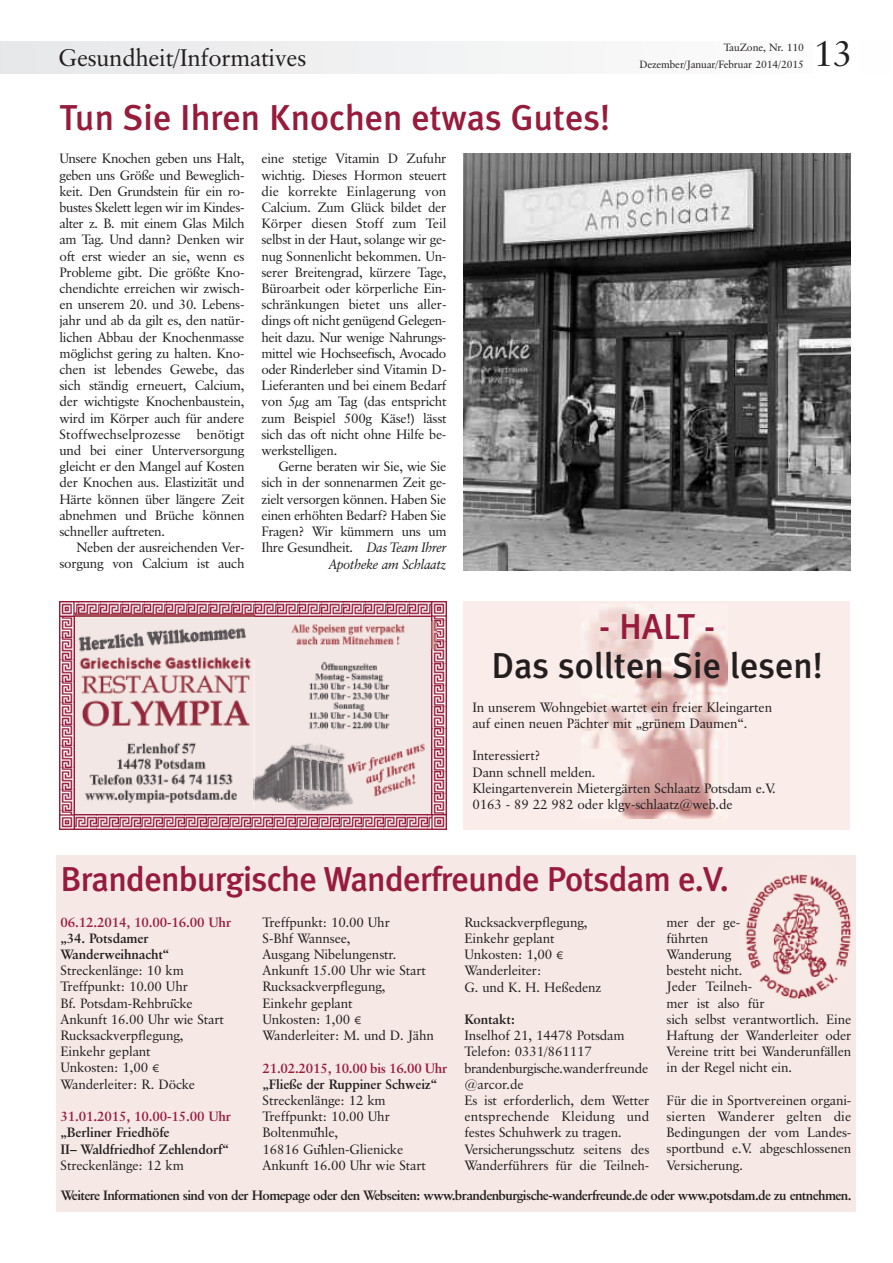
<style>
.page{position:relative;width:893px;height:1263px;background:#fff}
.page>*{position:absolute;margin:0;border:0;box-sizing:border-box;transform-origin:0 0}
.t1{font:500 36px "Meta Plus";color:#971c3c}
.t2{font:500 36px "Meta Plus";color:#231f20}
.t3{font:36px "Classical Garamond BT";color:#231f20}
.t4{font:500 34.5px "Meta Plus";letter-spacing:-.02em;color:#971c3c}
.t5{font:24px "Classical Garamond BT";letter-spacing:-.01em;color:#231f20}
.t6{font:13.5px/16.2px "Classical Garamond BT";letter-spacing:-.01em;color:#231f20}
.t7{font:13.5px/16.2px "Classical Garamond BT";letter-spacing:-.03em;color:#231f20;text-align:right}
.t8{font:700 13.5px "Classical Garamond BT";letter-spacing:-.045em;color:#231f20}
.t9{font:700 13.5px/16.2px "Classical Garamond BT";letter-spacing:-.01em;color:#231f20}
.t10{font:700 13.5px "Classical Garamond BT";letter-spacing:-.01em;color:#971c3c}
.t11{font:10.5px/17.2px "Classical Garamond BT";letter-spacing:-.01em;color:#231f20;text-align:right}
.s1{font-style:italic}
.s2{font-family:"Times New Roman";font-weight:700}
.s3{font-family:"Calluna Sans";font-weight:300}
</style>
<div class="page">
<div style="left:463px;top:601px;width:387px;height:229px;background:#f9ece9"></div>
<img style="left:581px;top:605px;width:147px;height:214px">
<div style="left:75px;top:616px;width:356px;height:199px;background:#f3e7e5"></div>
<img style="left:60px;top:601px;width:371px;height:15px">
<img style="left:431px;top:601px;width:15px;height:214px">
<img style="left:75px;top:815px;width:371px;height:15px">
<img style="left:60px;top:616px;width:15px;height:214px">
<div style="left:0;top:41px;width:893px;height:33px;background:#f1f2f3"></div>
<div style="left:813px;top:38px;width:46px;height:41px;background:#fff"></div>
<img style="left:463px;top:153px;width:387px;height:418px">
<div style="left:57px;top:856px;width:799px;height:356px;background:#f6e9e5"></div>
<img style="left:745px;top:874px;width:107px;height:125px">
<img style="left:255px;top:662px;width:135px;height:149px">
<img style="left:291px;top:622px;width:145px;height:26px">
<img style="left:76px;top:615px;width:179px;height:189px">
<img style="left:254px;top:660px;width:1px;height:76px">
<svg style="left:345px;top:741px;width:45px;height:1px"></svg>
<img style="left:345px;top:742px;width:80px;height:62px">
<h3 class="t5" style="left:59px;top:47px;width:249px">Gesundheit/Informatives</h3>
<h1 class="t3" style="left:813px;top:39px;width:41px">13</h1>
<p class="t11" style="left:639px;top:39px;width:166px">TauZone, Nr. 110<br>Dezember/Januar/Februar 2014/2015</p>
<h1 class="t1" style="left:60px;top:97px;width:552px">Tun Sie Ihren Knochen etwas Gutes!</h1>
<p class="t6" style="left:60px;top:152px;width:186px;text-align:justify">Unsere Knochen geben uns Halt, geben uns Größe und Beweglich&shy;keit. Den Grundstein für ein ro&shy;bustes Skelett legen wir im Kindes&shy;alter z. B. mit einem Glas Milch am Tag. Und dann? Denken wir oft erst wieder an sie, wenn es Probleme gibt. Die größte Kno&shy;chendichte erreichen wir zwisch&shy;en unserem 20. und 30. Lebens&shy;jahr und ab da gilt es, den natür&shy;lichen Abbau der Knochenmasse möglichst gering zu halten. Kno&shy;chen ist lebendes Gewebe, das sich ständig erneuert, Calcium, der wichtigste Knochenbaustein, wird im Körper auch für andere Stoffwechselprozesse benötigt und bei einer Unterversorgung gleicht er den Mangel auf Kosten der Knochen aus. Elastizität und Härte können über längere Zeit abnehmen und Brüche können schneller auftreten.</p>
<p class="t6" style="left:60px;top:541px;width:186px;text-align:right">Neben der ausreichenden Ver&shy;sorgung von Calcium ist auch</p>
<p class="t6" style="left:261px;top:152px;width:186px;text-align:justify">eine stetige Vitamin D Zufuhr wichtig. Dieses Hormon steuert die korrekte Einlagerung von Calcium. Zum Glück bildet der Körper diesen Stoff zum Teil selbst in der Haut, solange wir ge&shy;nug Sonnenlicht bekommen. Un&shy;serer Breitengrad, kürzere Tage, Büroarbeit oder körperliche Ein&shy;schränkungen bietet uns aller&shy;dings oft nicht genügend Gelegen&shy;heit dazu. Nur wenige Nahrungs&shy;mittel wie Hochseefisch, Avocado oder Rinderleber sind Vitamin D-Lieferanten und bei einem Bedarf von 5µg am Tag (das entspricht zum Beispiel 500g Käse!) lässt sich das oft nicht ohne Hilfe be&shy;werkstelligen.</p>
<p class="t7" style="left:261px;top:460px;width:186px">Gerne beraten wir Sie, wie Sie sich in der sonnenarmen Zeit ge&shy;zielt versorgen können. Haben Sie einen erhöhten Bedarf? Haben Sie<br>Fragen? Wir kümmern uns um<br>Ihre Gesundheit. <span class="s1">Das Team Ihrer<br>Apotheke am Schlaatz</span></p>
<h1 class="t1" style="left:599px;top:605px;width:118px">- HALT -</h1>
<h1 class="t2" style="left:491px;top:644px;width:333px">Das sollten Sie lesen!</h1>
<p class="t6" style="left:472px;top:700px;width:301px">In unserem Wohngebiet wartet ein freier Kleingarten auf einen neuen Pächter mit „grünem Daumen“.</p>
<p class="t6" style="left:472px;top:749px;width:305px">Interessiert?<br>Dann schnell melden.<br>Kleingartenverein Mietergärten Schlaatz Potsdam e.V.<br>0163 - 89 22 982 oder klgv-schlaatz@web.de</p>
<h2 class="t4" style="left:61px;top:859px;width:670px">Brandenburgische Wanderfreunde Potsdam e.V.</h2>
<p class="t10" style="left:61px;top:916px;width:172px">06.12.2014, 10.00-16.00 Uhr</p>
<p class="t9" style="left:61px;top:931px;width:110px">„34. Potsdamer<br>Wanderweihnacht“</p>
<p class="t6" style="left:61px;top:963px;width:165px">Streckenlänge: 10 km<br>Treffpunkt: 10.00 Uhr<br>Bf. Potsdam-Rehbruc<span class="s2">̈</span>ke<br>Ankunft 16.00 Uhr wie Start<br>Rucksackverpflegung,<br>Einkehr geplant<br>Unkosten: 1,00 <span class="s3">€<br></span>Wanderleiter: R. Döcke</p>
<p class="t10" style="left:61px;top:1111px;width:172px">31.01.2015, 10.00-15.00 Uhr</p>
<p class="t9" style="left:61px;top:1126px;width:170px">„Berliner Friedhöfe<br>II– Waldfriedhof Zehlendorf“</p>
<p class="t6" style="left:61px;top:1158px;width:125px">Streckenlänge: 12 km</p>
<p class="t6" style="left:262px;top:915px;width:173px">Treffpunkt: 10.00 Uhr<br>S-Bhf Wannsee,<br>Ausgang Nibelungenstr.<br>Ankunft 15.00 Uhr wie Start<br>Rucksackverpflegung,<br>Einkehr geplant<br>Unkosten: 1,00 <span class="s3">€<br></span>Wanderleiter: M. und D. Jähn</p>
<p class="t10" style="left:262px;top:1062px;width:186px">21.02.2015, 10.00 bis 16.00 Uhr</p>
<p class="t9" style="left:262px;top:1077px;width:176px">„Fließe der Ruppiner Schweiz“</p>
<p class="t6" style="left:262px;top:1093px;width:165px">Streckenlänge: 12 km<br>Treffpunkt: 10.00 Uhr<br>Boltenmuh<span class="s2">̈</span> le,<br>16816 Guh<span class="s2">̈</span> len-Glienicke<br>Ankunft 16.00 Uhr wie Start</p>
<p class="t6" style="left:464px;top:915px;width:138px">Rucksackverpflegung,<br>Einkehr geplant<br>Unkosten: 1,00 <span class="s3">€<br></span>Wanderleiter:<br>G. und K. H. Heßedenz</p>
<p class="t9" style="left:464px;top:1012px;width:52px">Kontakt:</p>
<p class="t6" style="left:464px;top:1028px;width:186px">Inselhof 21, 14478 Potsdam<br>Telefon: 0331/861117 brandenburgische.wanderfreunde @arcor.de<br>Es ist erforderlich, dem Wetter entsprechende Kleidung und festes Schuhwerk zu tragen.<br>Versicherungsschutz seitens des<br>Wanderführers für die Teilneh-</p>
<p class="t6" style="left:666px;top:915px;width:186px">mer der ge-<br>führten<br>Wanderung<br>besteht nicht.<br>Jeder Teilneh-<br>mer ist also für<br>sich selbst verantwortlich. Eine<br>Haftung der Wanderleiter oder<br>Vereine tritt bei Wanderunfällen in der Regel nicht ein.</p>
<p class="t6" style="left:666px;top:1093px;width:186px;text-align:justify">Für die in Sportvereinen organi&shy;sierten Wanderer gelten die Bedingungen der vom Landes&shy;sportbund e.V. abgeschlossenen Versicherung.</p>
<p class="t8" style="left:61px;top:1189px;width:792px">Weitere Informationen sind von der Homepage oder den Webseiten: www.brandenburgische-wanderfreunde.de oder www.potsdam.de zu entnehmen.</p>
</div>
